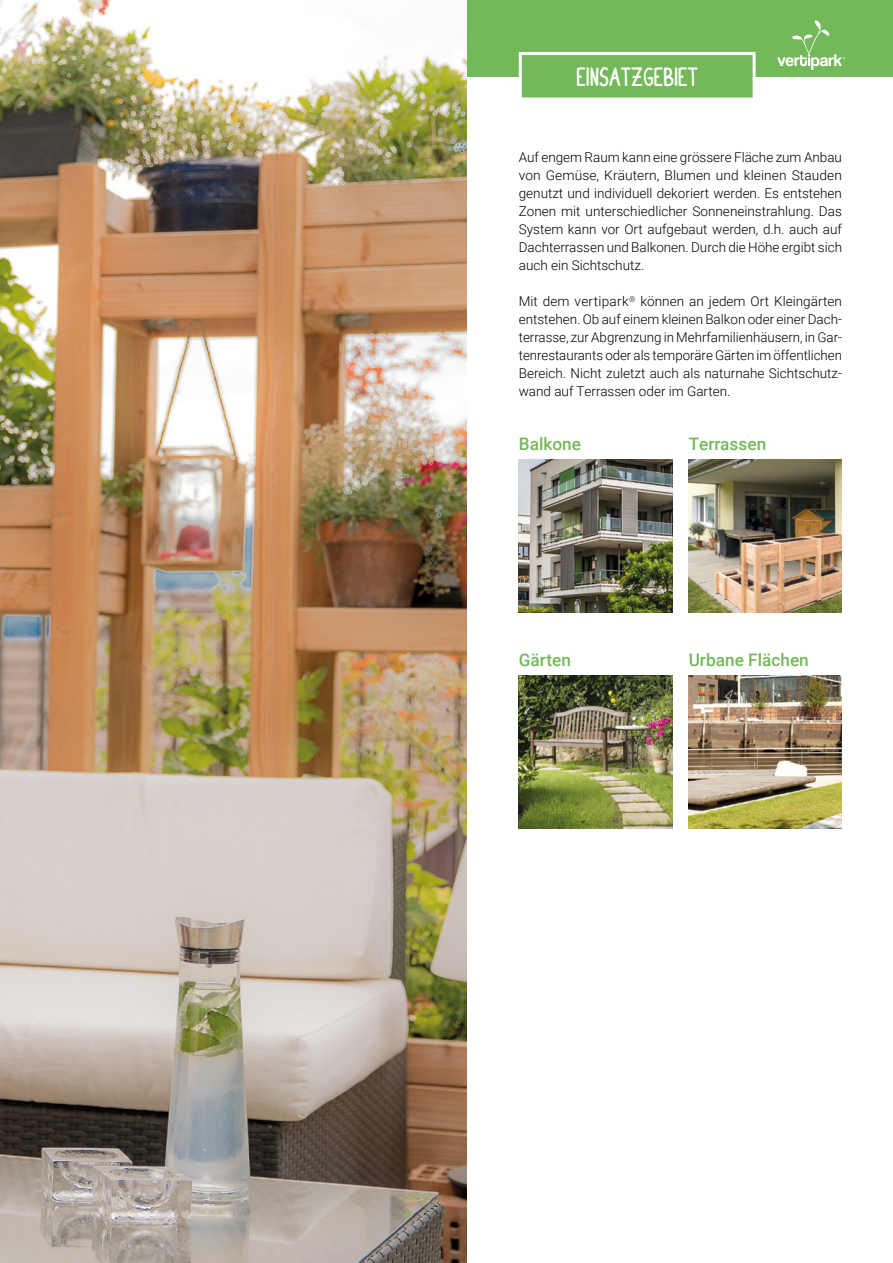
<style>
.page{position:relative;width:893px;height:1263px;background:#fff}
.page>*{position:absolute;margin:0;border:0;box-sizing:border-box;transform-origin:0 0}
.t1{font:27px "Milk Run";color:#fff}
.t2{font:500 17.25px "Roboto";color:#74b959}
.t3{font:300 13.5px/18px "Roboto";color:#000;text-align:justify}
</style>
<div class="page">
<img style="left:0;top:0;width:468px;height:1263px">
<div style="left:468px;top:0;width:425px;height:76px;background:#74b959"></div>
<svg style="left:519px;top:52px;width:237px;height:46px"></svg>
<img style="left:519px;top:459px;width:153px;height:153px">
<img style="left:519px;top:675px;width:153px;height:153px">
<img style="left:689px;top:459px;width:153px;height:153px">
<img style="left:689px;top:675px;width:153px;height:153px">
<svg style="left:777px;top:20px;width:68px;height:50px"></svg>
<h1 class="t1" style="left:576px;top:67px;width:123px">EINSATZGEBIET</h1>
<p class="t3" style="left:519px;top:148px;width:325px">Auf engem Raum kann eine grössere Fläche zum Anbau von Gemüse, Kräutern, Blumen und kleinen Stauden genutzt und individuell dekoriert werden. Es entstehen Zonen mit unterschiedlicher Sonneneinstrahlung. Das System kann vor Ort aufgebaut werden, d.h. auch auf Dachterrassen und Balkonen. Durch die Höhe ergibt sich auch ein Sichtschutz.</p>
<p class="t3" style="left:519px;top:292px;width:325px">Mit dem vertipark<sup>®</sup> können an jedem Ort Kleingärten entstehen. Ob auf einem kleinen Balkon oder einer Dach&shy;terrasse, zur Abgrenzung in Mehrfamilienhäusern, in Gar&shy;tenrestaurants oder als temporäre Gärten im öffentlichen Bereich. Nicht zuletzt auch als naturnahe Sichtschutz&shy;wand auf Terrassen oder im Garten.</p>
<p class="t2" style="left:519px;top:432px;width:64px">Balkone</p>
<p class="t2" style="left:689px;top:432px;width:79px">Terrassen</p>
<p class="t2" style="left:519px;top:648px;width:54px">Gärten</p>
<p class="t2" style="left:689px;top:648px;width:122px">Urbane Flächen</p>
</div>
